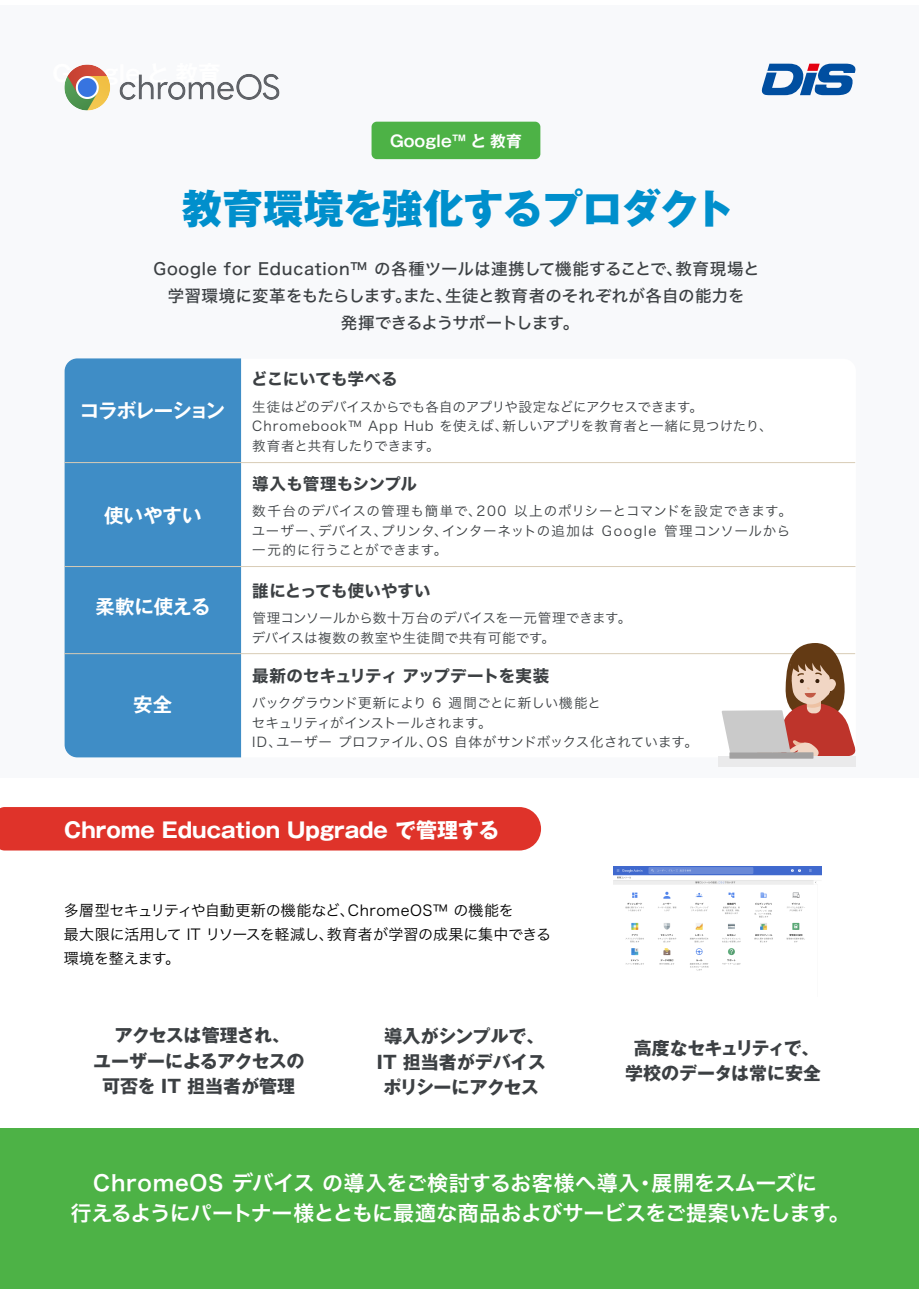
<style>
.page{position:relative;width:919px;height:1289px;background:#fff}
.page>*{position:absolute;margin:0;border:0;box-sizing:border-box;transform-origin:0 0}
.t1{font:800 40.5px "Gothic MB101 Pro";letter-spacing:-.02em;color:#008fcc}
.t2{font:21px/30px "Hiragino Sans W6";letter-spacing:-.005em;color:#fff;text-align:center}
.t3{font:700 21px "Gothic MB101 Pro";color:#fff}
.t4{font:700 19.5px "Gothic MB101 Pro De";letter-spacing:-.03em;color:#fff}
.t5{font:700 19.5px "Gothic MB101 Pro De";letter-spacing:-.065em;color:#fff}
.t6{font:700 18px/25.5px "Gothic MB101 Pro";letter-spacing:-.02em;color:#3c4043;text-align:center}
.t7{font:16.5px/27px "Hiragino Sans W5";letter-spacing:.005em;color:#3c4043;text-align:center}
.t8{font:16.5px "Hiragino Sans W7";letter-spacing:-.005em;color:#3c4043}
.t9{font:700 15.75px "Gothic MB101 Pro De";color:#fff}
.t10{font:15px/24px "Hiragino Sans W3";color:#000}
.t11{font:13.5px/19.5px "Hiragino Sans W3";letter-spacing:.005em;color:#3c4043}
.s1{font-size:21.45px}
</style>
<div class="page">
<div style="left:0;top:6px;width:918px;height:1282px;background:#f8f9fb"></div>
<div style="left:0;top:778px;width:918px;height:508px;background:#fff"></div>
<div style="left:65px;top:359px;width:790px;height:398px;background:#fff;border-radius:13px"></div>
<div style="left:65px;top:358px;width:176px;height:399px;background:#3f8dc6"></div>
<svg style="left:761px;top:64px;width:95px;height:31px"></svg>
<div style="left:0;top:807px;width:541px;height:43px;background:#df332a"></div>
<div style="left:0;top:1127px;width:918px;height:161px;background:#4db246"></div>
<hr style="left:65px;top:462px;width:790px;height:1px;background:#d8ccb6">
<hr style="left:64px;top:566px;width:791px;height:1px;background:#d8ccb6">
<hr style="left:64px;top:653px;width:791px;height:1px;background:#d8ccb6">
<img style="left:613px;top:866px;width:208px;height:105px">
<div style="left:371px;top:122px;width:169px;height:37px;background:#4db246;border-radius:5px"></div>
<div style="left:717px;top:756px;width:138px;height:10px;background:#eaeaeb"></div>
<svg style="left:721px;top:643px;width:135px;height:118px"></svg>
<img style="left:64px;top:64px;width:216px;height:47px">
<p class="t9" style="left:390px;top:128px;width:133px">Google™ と 教育</p>
<h1 class="t1" style="left:182px;top:174px;width:553px">教育環境を強化するプロダクト</h1>
<p class="t7" style="left:153px;top:254px;width:607px">Google for Education™ の各種ツールは連携して機能することで、教育現場と学習環境に変革をもたらします。また、生徒と教育者のそれぞれが各自の能力を<br>発揮できるようサポートします。</p>
<p class="t8" style="left:251px;top:366px;width:148px">どこにいても学べる</p>
<h3 class="t5" style="left:80px;top:394px;width:147px">コラボレーション</h3>
<p class="t11" style="left:252px;top:396px;width:521px">生徒はどのデバイスからでも各自のアプリや設定などにアクセスできます。<br>Chromebook™ App Hub を使えば、新しいアプリを教育者と一緒に見つけたり、教育者と共有したりできます。</p>
<p class="t8" style="left:252px;top:470px;width:166px">導入も管理もシンプル</p>
<h3 class="t4" style="left:104px;top:499px;width:99px">使いやすい</h3>
<p class="t11" style="left:252px;top:500px;width:541px;text-align:justify">数千台のデバイスの管理も簡単で、200 以上のポリシーとコマンドを設定できます。ユーザー、デバイス、プリンタ、インターネットの追加は Google 管理コンソールから一元的に行うことができます。</p>
<h3 class="t4" style="left:96px;top:590px;width:116px">柔軟に使える</h3>
<p class="t8" style="left:252px;top:578px;width:180px">誰にとっても使いやすい</p>
<p class="t11" style="left:252px;top:607px;width:381px">管理コンソールから数十万台のデバイスを一元管理できます。デバイスは複数の教室や生徒間で共有可能です。</p>
<p class="t8" style="left:252px;top:663px;width:298px">最新のセキュリティ アップデートを実装</p>
<h3 class="t4" style="left:133px;top:688px;width:40px">安全</h3>
<p class="t11" style="left:252px;top:692px;width:447px">バックグラウンド更新により 6 週間ごとに新しい機能と<br>セキュリティがインストールされます。<br>ID、ユーザー プロファイル、OS 自体がサンドボックス化されています。</p>
<h2 class="t3" style="left:64px;top:812px;width:436px">Chrome Education Upgrade で管理する</h2>
<p class="t10" style="left:64px;top:897px;width:489px">多層型セキュリティや自動更新の機能など、ChromeOS™ の機能を<br>最大限に活用して IT リソースを軽減し、教育者が学習の成果に集中できる環境を整えます。</p>
<h3 class="t6" style="left:93px;top:1020px;width:213px">アクセスは管理され、<br>ユーザーによるアクセスの可否を IT 担当者が管理</h3>
<h3 class="t6" style="left:376px;top:1021px;width:170px">導入がシンプルで、<br>IT 担当者がデバイスポリシーにアクセス</h3>
<h3 class="t6" style="left:625px;top:1032px;width:197px">高度なセキュリティで、学校のデータは常に安全</h3>
<h2 class="t2" style="left:70px;top:1167px;width:781px"><span class="s1">ChromeOS デバイス</span> の導入をご検討するお客様へ導入・展開をスムーズに<br>行えるようにパートナー様とともに最適な商品およびサービスをご提案いたします。</h2>
</div>
